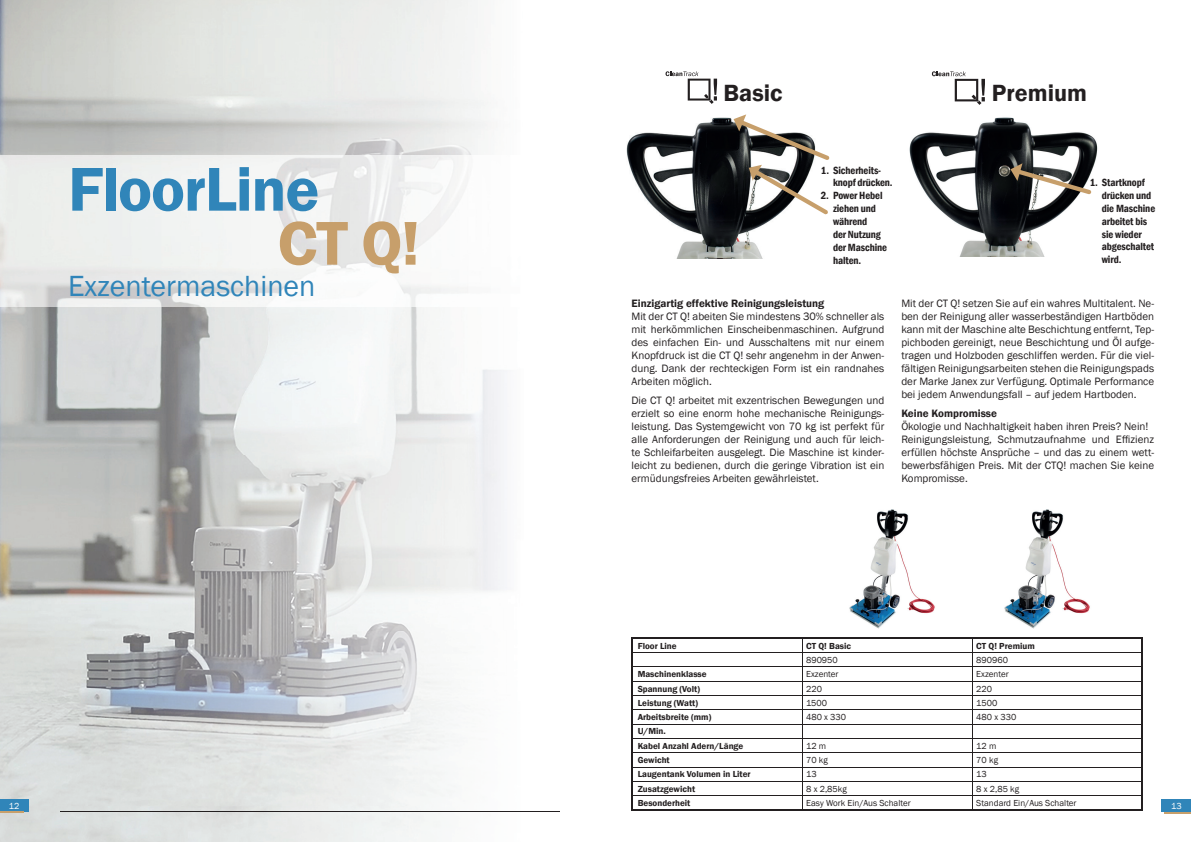
<style>
.page{position:relative;width:1191px;height:842px;background:#fff}
.page>*{position:absolute;margin:0;border:0;box-sizing:border-box;transform-origin:0 0}
.t1{font:600 64px "Franklin Gothic";letter-spacing:-.02em;color:#3085b9}
.t2{font:600 64px "Franklin Gothic";color:#c79f6b}
.t3{font:30px "Franklin Gothic";color:#3085b9}
.t4{font:600 24.1px "Franklin Gothic";color:#231f20}
.t5{font:11px/13px "Franklin Gothic";color:#231f20;text-align:justify}
.t6{font:600 11px "Franklin Gothic";color:#231f20}
.t7{font:600 condensed 10.7px/12.9px "Franklin Gothic";letter-spacing:-.01em;color:#231f20}
.t8{font:600 9px/14.3px "Franklin Gothic";color:#231f20}
.t9{font:9px "Franklin Gothic";color:#231f20}
.t10{font:9px "Franklin Gothic";color:#fff}
</style>
<div class="page">
<div style="left:1161px;top:799px;width:30px;height:13px;background:#3085b9"></div>
<svg style="left:1164px;top:812px;width:27px;height:1px"></svg>
<img style="left:0;top:0;width:560px;height:842px">
<div style="left:0;top:799px;width:28px;height:13px;background:#3085b9"></div>
<svg style="left:0;top:812px;width:24px;height:1px"></svg>
<hr style="left:60px;top:811px;width:499px;height:1px;background:#231f20">
<hr style="left:632px;top:652px;width:170px;height:1px;background:#231f20">
<hr style="left:802px;top:652px;width:170px;height:1px;background:#231f20">
<hr style="left:972px;top:652px;width:170px;height:1px;background:#231f20">
<hr style="left:632px;top:667px;width:170px;height:1px;background:#231f20">
<hr style="left:802px;top:667px;width:170px;height:1px;background:#231f20">
<hr style="left:972px;top:667px;width:170px;height:1px;background:#231f20">
<hr style="left:632px;top:681px;width:170px;height:1px;background:#231f20">
<hr style="left:802px;top:681px;width:170px;height:1px;background:#231f20">
<hr style="left:972px;top:681px;width:170px;height:1px;background:#231f20">
<hr style="left:632px;top:695px;width:170px;height:1px;background:#231f20">
<hr style="left:802px;top:695px;width:170px;height:1px;background:#231f20">
<hr style="left:972px;top:695px;width:170px;height:1px;background:#231f20">
<hr style="left:632px;top:710px;width:170px;height:1px;background:#231f20">
<hr style="left:802px;top:710px;width:170px;height:1px;background:#231f20">
<hr style="left:972px;top:710px;width:170px;height:1px;background:#231f20">
<hr style="left:632px;top:724px;width:170px;height:1px;background:#231f20">
<hr style="left:802px;top:724px;width:170px;height:1px;background:#231f20">
<hr style="left:972px;top:724px;width:170px;height:1px;background:#231f20">
<hr style="left:632px;top:738px;width:170px;height:1px;background:#231f20">
<hr style="left:802px;top:738px;width:170px;height:1px;background:#231f20">
<hr style="left:972px;top:738px;width:170px;height:1px;background:#231f20">
<hr style="left:632px;top:752px;width:170px;height:1px;background:#231f20">
<hr style="left:802px;top:752px;width:170px;height:1px;background:#231f20">
<hr style="left:972px;top:752px;width:170px;height:1px;background:#231f20">
<hr style="left:632px;top:767px;width:170px;height:1px;background:#231f20">
<hr style="left:802px;top:767px;width:170px;height:1px;background:#231f20">
<hr style="left:972px;top:767px;width:170px;height:1px;background:#231f20">
<hr style="left:632px;top:781px;width:170px;height:1px;background:#231f20">
<hr style="left:802px;top:781px;width:170px;height:1px;background:#231f20">
<hr style="left:972px;top:781px;width:170px;height:1px;background:#231f20">
<hr style="left:632px;top:795px;width:170px;height:1px;background:#231f20">
<hr style="left:802px;top:795px;width:170px;height:1px;background:#231f20">
<svg style="left:802px;top:639px;width:1px;height:170px"></svg>
<hr style="left:972px;top:795px;width:170px;height:1px;background:#231f20">
<svg style="left:972px;top:639px;width:1px;height:170px"></svg>
<hr style="left:631px;top:638px;width:171px;height:1px;background:#231f20">
<hr style="left:802px;top:638px;width:170px;height:1px;background:#231f20">
<hr style="left:972px;top:638px;width:171px;height:1px;background:#231f20">
<svg style="left:631px;top:639px;width:1px;height:170px"></svg>
<svg style="left:1142px;top:639px;width:1px;height:170px"></svg>
<hr style="left:631px;top:809px;width:171px;height:1px;background:#231f20">
<hr style="left:802px;top:809px;width:170px;height:1px;background:#231f20">
<hr style="left:972px;top:809px;width:171px;height:1px;background:#231f20">
<img style="left:1004px;top:510px;width:86px;height:118px">
<img style="left:849px;top:510px;width:86px;height:118px">
<img style="left:626px;top:117px;width:152px;height:141px">
<svg style="left:665px;top:71px;width:52px;height:33px"></svg>
<svg style="left:733px;top:114px;width:96px;height:101px"></svg>
<svg style="left:932px;top:71px;width:53px;height:34px"></svg>
<img style="left:909px;top:117px;width:189px;height:140px">
<svg style="left:1010px;top:163px;width:81px;height:31px"></svg>
<h1 class="t1" style="left:68px;top:150px;width:253px">FloorLine</h1>
<h1 class="t2" style="left:278px;top:204px;width:144px">CT Q!</h1>
<h2 class="t3" style="left:68px;top:267px;width:249px">Exzentermaschinen</h2>
<h3 class="t4" style="left:723px;top:78px;width:60px">Basic</h3>
<h3 class="t4" style="left:992px;top:78px;width:97px">Premium</h3>
<p class="t7" style="left:833px;top:163px;width:61px;text-indent:-12px">1. Sicherheits&shy;knopf drücken.</p>
<p class="t7" style="left:833px;top:189px;width:56px;text-indent:-12px">2. Power Hebel ziehen und während<br>der Nutzung der Maschine halten.</p>
<p class="t7" style="left:1101px;top:176px;width:55px;text-indent:-12px">1. Startknopf drücken und die Maschine arbeitet bis sie wieder abgeschaltet wird.</p>
<p class="t6" style="left:631px;top:297px;width:194px">Einzigartig effektive Reinigungsleistung</p>
<p class="t5" style="left:631px;top:310px;width:254px">Mit der CT Q! abeiten Sie mindestens 30% schneller als mit herkömmlichen Einscheibenmaschinen. Aufgrund des einfachen Ein- und Ausschaltens mit nur einem Knopfdruck ist die CT Q! sehr angenehm in der Anwen&shy;dung. Dank der rechteckigen Form ist ein randnahes Arbeiten möglich.</p>
<p class="t5" style="left:631px;top:394px;width:254px">Die CT Q! arbeitet mit exzentrischen Bewegungen und erzielt so eine enorm hohe mechanische Reinigungs&shy;leistung. Das Systemgewicht von 70 kg ist perfekt für alle Anforderungen der Reinigung und auch für leich&shy;te Schleifarbeiten ausgelegt. Die Maschine ist kinder&shy;leicht zu bedienen, durch die geringe Vibration ist ein ermüdungsfreies Arbeiten gewährleistet.</p>
<p class="t5" style="left:901px;top:297px;width:254px">Mit der CT Q! setzen Sie auf ein wahres Multitalent. Ne&shy;ben der Reinigung aller wasserbeständigen Hartböden kann mit der Maschine alte Beschichtung entfernt, Tep&shy;pichboden gereinigt, neue Beschichtung und Öl aufge&shy;tragen und Holzboden geschliffen werden. Für die viel&shy;fältigen Reinigungsarbeiten stehen die Reinigungspads der Marke Janex zur Verfügung. Optimale Performance bei jedem Anwendungsfall – auf jedem Hartboden.</p>
<p class="t6" style="left:901px;top:406px;width:97px">Keine Kompromisse</p>
<p class="t5" style="left:901px;top:420px;width:254px;text-align:left">Ökologie und Nachhaltigkeit haben ihren Preis? Nein!<br>Reinigungsleistung, Schmutzaufnahme und Effizienz erfüllen höchste Ansprüche – und das zu einem wett&shy;bewerbsfähigen Preis. Mit der CTQ! machen Sie keine Kompromisse.</p>
<p class="t8" style="left:637px;top:639px;width:41px">Floor Line</p>
<p class="t8" style="left:806px;top:639px;width:46px">CT Q! Basic</p>
<p class="t8" style="left:976px;top:639px;width:60px">CT Q! Premium</p>
<p class="t9" style="left:806px;top:654px;width:33px">890950</p>
<p class="t9" style="left:976px;top:654px;width:33px">890960</p>
<p class="t8" style="left:637px;top:667px;width:70px">Maschinenklasse</p>
<p class="t9" style="left:806px;top:669px;width:34px">Exzenter</p>
<p class="t9" style="left:976px;top:669px;width:34px">Exzenter</p>
<p class="t8" style="left:637px;top:681px;width:64px">Spannung (Volt)</p>
<p class="t9" style="left:806px;top:683px;width:17px">220</p>
<p class="t9" style="left:976px;top:683px;width:17px">220</p>
<p class="t8" style="left:637px;top:696px;width:62px">Leistung (Watt)</p>
<p class="t9" style="left:806px;top:697px;width:22px">1500</p>
<p class="t9" style="left:976px;top:697px;width:22px">1500</p>
<p class="t8" style="left:637px;top:710px;width:75px">Arbeitsbreite (mm)</p>
<p class="t9" style="left:806px;top:712px;width:41px">480 x 330</p>
<p class="t9" style="left:976px;top:712px;width:41px">480 x 330</p>
<p class="t8" style="left:637px;top:724px;width:107px">U/Min.<br>Kabel Anzahl Adern/Länge</p>
<p class="t9" style="left:806px;top:740px;width:22px">12 m</p>
<p class="t9" style="left:976px;top:740px;width:22px">12 m</p>
<p class="t8" style="left:637px;top:753px;width:34px">Gewicht</p>
<p class="t9" style="left:806px;top:754px;width:23px">70 kg</p>
<p class="t9" style="left:976px;top:754px;width:23px">70 kg</p>
<p class="t8" style="left:637px;top:767px;width:114px">Laugentank Volumen in Liter</p>
<p class="t9" style="left:806px;top:769px;width:12px">13</p>
<p class="t9" style="left:976px;top:769px;width:12px">13</p>
<p class="t8" style="left:637px;top:782px;width:59px">Zusatzgewicht</p>
<p class="t9" style="left:806px;top:783px;width:42px">8 x 2,85kg</p>
<p class="t9" style="left:976px;top:783px;width:44px">8 x 2,85 kg</p>
<p class="t8" style="left:637px;top:796px;width:54px">Besonderheit</p>
<p class="t9" style="left:806px;top:797px;width:106px">Easy Work Ein/Aus Schalter</p>
<p class="t9" style="left:976px;top:797px;width:102px">Standard Ein/Aus Schalter</p>
<p class="t10" style="left:9px;top:800px;width:12px">12</p>
<p class="t10" style="left:1171px;top:800px;width:12px">13</p>
</div>
